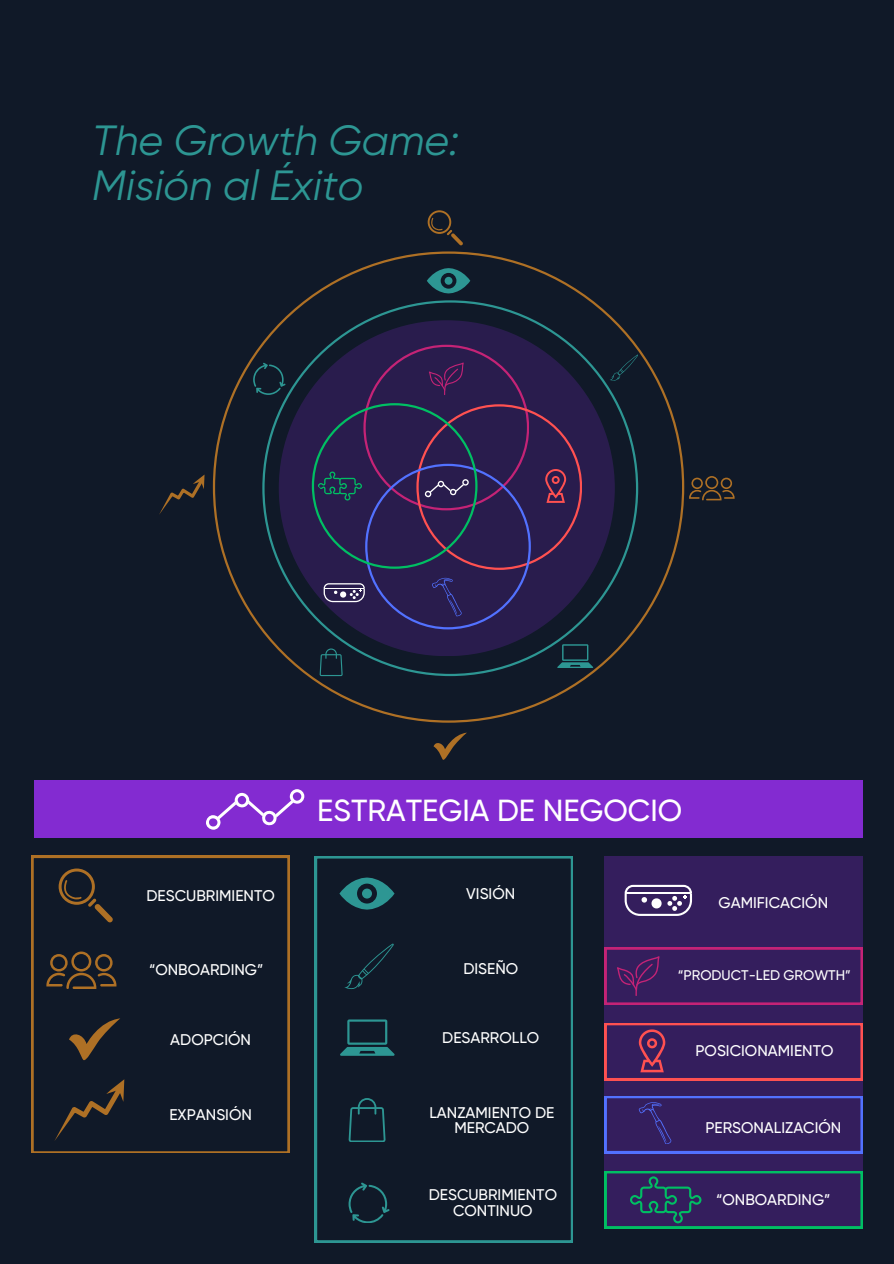
<style>
.page{position:relative;width:894px;height:1264px;background:#fff}
.page>*{position:absolute;margin:0;border:0;box-sizing:border-box;transform-origin:0 0}
.t1{font:italic 42.15px/45px "Gilroy";color:#2d9693}
.t2{font:500 30.45px "Gilroy";color:#fff}
.t3{font:500 15.45px/15.5px "Gilroy";color:#fff;text-align:center}
.t4{font:500 13.95px "Gilroy";color:#fff}
</style>
<div class="page">
<div style="left:0;top:0;width:893px;height:1263px;background:#101928"></div>
<svg style="left:213px;top:251px;width:471px;height:471px"></svg>
<svg style="left:262px;top:300px;width:376px;height:376px"></svg>
<svg style="left:427px;top:210px;width:35px;height:35px"></svg>
<svg style="left:689px;top:476px;width:44px;height:24px"></svg>
<svg style="left:433px;top:732px;width:34px;height:27px"></svg>
<svg style="left:426px;top:267px;width:44px;height:27px"></svg>
<div style="left:444px;top:277px;width:8px;height:8px;background:#2d9693;border-radius:50%"></div>
<svg style="left:609px;top:354px;width:28px;height:28px"></svg>
<svg style="left:253px;top:362px;width:32px;height:33px"></svg>
<svg style="left:319px;top:648px;width:23px;height:28px"></svg>
<svg style="left:557px;top:644px;width:36px;height:24px"></svg>
<svg style="left:159px;top:475px;width:45px;height:39px"></svg>
<svg style="left:31px;top:855px;width:258px;height:297px"></svg>
<svg style="left:46px;top:951px;width:70px;height:37px"></svg>
<svg style="left:54px;top:1079px;width:70px;height:62px"></svg>
<svg style="left:59px;top:868px;width:54px;height:54px"></svg>
<svg style="left:69px;top:1018px;width:51px;height:42px"></svg>
<svg style="left:315px;top:856px;width:257px;height:386px"></svg>
<svg style="left:339px;top:876px;width:55px;height:34px"></svg>
<div style="left:362px;top:888px;width:10px;height:10px;background:#2d9693;border-radius:50%"></div>
<svg style="left:344px;top:943px;width:49px;height:49px"></svg>
<svg style="left:340px;top:1019px;width:54px;height:36px"></svg>
<svg style="left:348px;top:1098px;width:37px;height:43px"></svg>
<svg style="left:348px;top:1182px;width:41px;height:40px"></svg>
<div style="left:604px;top:856px;width:258px;height:371px;background:#341e5d"></div>
<svg style="left:604px;top:1023px;width:258px;height:57px"></svg>
<svg style="left:604px;top:1096px;width:258px;height:57px"></svg>
<div style="left:35px;top:780px;width:827px;height:57px;background:#832bd1"></div>
<svg style="left:206px;top:789px;width:98px;height:40px;background:#964cd8"></svg>
<svg style="left:624px;top:884px;width:67px;height:31px"></svg>
<svg style="left:604px;top:947px;width:258px;height:57px"></svg>
<svg style="left:604px;top:1171px;width:258px;height:58px"></svg>
<svg style="left:312px;top:345px;width:269px;height:284px;background:#2e2250"></svg>
<p class="t1" style="left:92px;top:118px;width:368px">The Growth Game:<br>Misión al Éxito</p>
<p class="t2" style="left:317px;top:793px;width:366px">ESTRATEGIA DE NEGOCIO</p>
<p class="t3" style="left:146px;top:887px;width:130px">DESCUBRIMIENTO</p>
<h1 class="t3" style="left:466px;top:885px;width:50px">VISIÓN</h1>
<p class="t3" style="left:718px;top:894px;width:111px">GAMIFICACIÓN</p>
<p class="t3" style="left:149px;top:962px;width:116px">“ONBOARDING”</p>
<p class="t3" style="left:463px;top:960px;width:56px">DISEÑO</p>
<p class="t4" style="left:677px;top:967px;width:174px">“PRODUCT-LED GROWTH”</p>
<p class="t3" style="left:170px;top:1031px;width:82px">ADOPCIÓN</p>
<p class="t3" style="left:442px;top:1029px;width:98px">DESARROLLO</p>
<p class="t3" style="left:695px;top:1043px;width:139px">POSICIONAMIENTO</p>
<p class="t3" style="left:169px;top:1106px;width:84px">EXPANSIÓN</p>
<p class="t3" style="left:429px;top:1104px;width:126px">LANZAMIENTO DE<br>MERCADO</p>
<p class="t3" style="left:705px;top:1119px;width:137px">PERSONALIZACIÓN</p>
<p class="t3" style="left:428px;top:1187px;width:130px">DESCUBRIMIENTO<br>CONTINUO</p>
<p class="t3" style="left:716px;top:1191px;width:116px">“ONBOARDING”</p>
</div>
